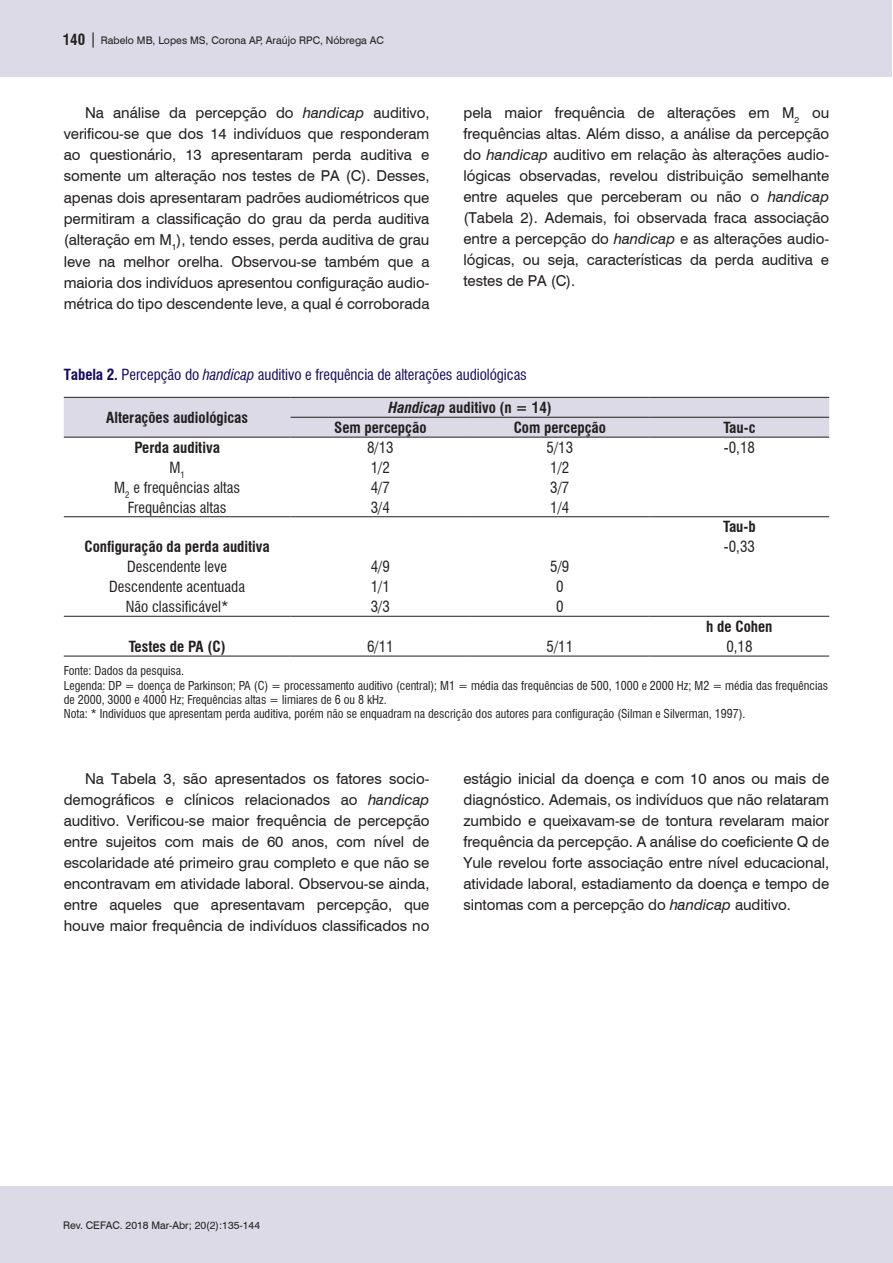
<style>
.page{position:relative;width:893px;height:1263px;background:#fff}
.page>*{position:absolute;margin:0;border:0;box-sizing:border-box;transform-origin:0 0}
.Corpo_do_texto{font:15px/21px "Swiss 721 BT";letter-spacing:-.005em;color:#231f20;text-align:justify}
.Texto_tabelas{font:condensed 15px "Swiss 721 BT";color:#231f20}
.Texto_tabelas-2{font:700 condensed 15px "Swiss 721 BT";color:#231f20}
.Titulo_tabelas_e_gr{font:condensed 15px "Swiss 721 BT";letter-spacing:-.005em;color:#18085f}
.Legendas{font:condensed 12px/14.4px "Swiss 721 BT";color:#231f20}
.t1{font:10.5px "Swiss 721 BT";color:#231f20}
.s1{font-weight:700;font-stretch:condensed;font-size:15px}
.s2{font-size:15px}
.s3{font-style:italic}
.s4{font-weight:700}
</style>
<div class="page">
<div style="left:0;top:1186px;width:892px;height:77px;background:#dcdae7"></div>
<div style="left:0;top:0;width:892px;height:77px;background:#dcdae7"></div>
<div style="left:64px;top:398px;width:765px;height:39px;background:#dcdae7"></div>
<hr style="left:650px;top:417px;width:179px;height:1px;background:#231f20">
<hr style="left:291px;top:437px;width:179px;height:1px;background:#231f20">
<hr style="left:470px;top:437px;width:180px;height:1px;background:#231f20">
<hr style="left:650px;top:437px;width:179px;height:1px;background:#231f20">
<hr style="left:650px;top:397px;width:179px;height:1px;background:#231f20">
<hr style="left:64px;top:656px;width:227px;height:1px;background:#231f20">
<hr style="left:291px;top:656px;width:179px;height:1px;background:#231f20">
<hr style="left:470px;top:656px;width:180px;height:1px;background:#231f20">
<hr style="left:650px;top:656px;width:179px;height:1px;background:#231f20">
<hr style="left:291px;top:397px;width:179px;height:1px;background:#231f20">
<hr style="left:470px;top:397px;width:180px;height:1px;background:#231f20">
<hr style="left:291px;top:417px;width:179px;height:1px;background:#231f20">
<hr style="left:470px;top:417px;width:180px;height:1px;background:#231f20">
<hr style="left:64px;top:397px;width:227px;height:1px;background:#231f20">
<hr style="left:64px;top:437px;width:227px;height:1px;background:#231f20">
<hr style="left:64px;top:616px;width:227px;height:1px;background:#231f20">
<hr style="left:291px;top:616px;width:179px;height:1px;background:#231f20">
<hr style="left:470px;top:616px;width:180px;height:1px;background:#231f20">
<hr style="left:650px;top:616px;width:179px;height:1px;background:#231f20">
<hr style="left:64px;top:516px;width:227px;height:1px;background:#231f20">
<hr style="left:291px;top:516px;width:179px;height:1px;background:#231f20">
<hr style="left:470px;top:516px;width:180px;height:1px;background:#231f20">
<hr style="left:650px;top:516px;width:179px;height:1px;background:#231f20">
<p class="t1" style="left:63px;top:33px;width:323px"><span class="s1">140</span> <span class="s2">|</span> Rabelo MB, Lopes MS, Corona AP, Araújo RPC, Nóbrega AC</p>
<p class="Corpo_do_texto" style="left:64px;top:101px;width:367px;text-indent:21px">Na análise da percepção do <span class="s3">handicap</span> auditivo, verificou-se que dos 14 indivíduos que responderam ao questionário, 13 apresentaram perda auditiva e somente um alteração nos testes de PA (C). Desses, apenas dois apresentaram padrões audiométricos que permitiram a classificação do grau da perda auditiva (alteração em M<sub>1</sub>), tendo esses, perda auditiva de grau leve na melhor orelha. Observou-se também que a maioria dos indivíduos apresentou configuração audio&shy;métrica do tipo descendente leve, a qual é corroborada</p>
<p class="Corpo_do_texto" style="left:463px;top:101px;width:367px">pela maior frequência de alterações em M<sub>2</sub> ou frequências altas. Além disso, a análise da percepção do <span class="s3">handicap</span> auditivo em relação às alterações audio&shy;lógicas observadas, revelou distribuição semelhante entre aqueles que perceberam ou não o <span class="s3">handicap </span>(Tabela 2). Ademais, foi observada fraca associação entre a percepção do <span class="s3">handicap</span> e as alterações audio&shy;lógicas, ou seja, características da perda auditiva e testes de PA (C).</p>
<p class="Titulo_tabelas_e_gr" style="left:64px;top:365px;width:465px"><span class="s4">Tabela 2.</span> Percepção do <span class="s3">handicap</span> auditivo e frequência de alterações audiológicas</p>
<p class="Texto_tabelas-2" style="left:106px;top:408px;width:143px">Alterações audiológicas</p>
<p class="Texto_tabelas-2" style="left:388px;top:398px;width:165px"><span class="s3">Handicap</span> auditivo (n = 14)</p>
<p class="Texto_tabelas-2" style="left:334px;top:418px;width:94px">Sem percepção</p>
<p class="Texto_tabelas-2" style="left:514px;top:418px;width:94px">Com percepção</p>
<p class="Texto_tabelas-2" style="left:723px;top:418px;width:34px">Tau-c</p>
<p class="Texto_tabelas-2" style="left:134px;top:438px;width:87px">Perda auditiva</p>
<p class="Texto_tabelas" style="left:367px;top:438px;width:28px">8/13</p>
<p class="Texto_tabelas" style="left:547px;top:438px;width:28px">5/13</p>
<p class="Texto_tabelas" style="left:724px;top:438px;width:33px">-0,18</p>
<p class="Texto_tabelas" style="left:169px;top:458px;width:17px">M<sub>1</sub></p>
<p class="Texto_tabelas" style="left:371px;top:458px;width:21px">1/2</p>
<p class="Texto_tabelas" style="left:550px;top:458px;width:21px">1/2</p>
<p class="Texto_tabelas" style="left:114px;top:478px;width:127px">M<sub>2</sub> e frequências altas</p>
<p class="Texto_tabelas" style="left:371px;top:478px;width:21px">4/7</p>
<p class="Texto_tabelas" style="left:550px;top:478px;width:21px">3/7</p>
<p class="Texto_tabelas" style="left:128px;top:498px;width:100px">Frequências altas</p>
<p class="Texto_tabelas" style="left:371px;top:498px;width:21px">3/4</p>
<p class="Texto_tabelas" style="left:550px;top:498px;width:21px">1/4</p>
<p class="Texto_tabelas-2" style="left:723px;top:518px;width:34px">Tau-b</p>
<p class="Texto_tabelas-2" style="left:85px;top:538px;width:187px">Configuração da perda auditiva</p>
<p class="Texto_tabelas" style="left:724px;top:538px;width:33px">-0,33</p>
<p class="Texto_tabelas" style="left:127px;top:558px;width:101px">Descendente leve</p>
<p class="Texto_tabelas" style="left:371px;top:558px;width:21px">4/9</p>
<p class="Texto_tabelas" style="left:550px;top:558px;width:21px">5/9</p>
<p class="Texto_tabelas" style="left:109px;top:578px;width:137px">Descendente acentuada</p>
<p class="Texto_tabelas" style="left:371px;top:578px;width:21px">1/1</p>
<p class="Texto_tabelas" style="left:556px;top:578px;width:9px">0</p>
<p class="Texto_tabelas" style="left:126px;top:597px;width:104px">Não classificável*</p>
<p class="Texto_tabelas" style="left:371px;top:597px;width:21px">3/3</p>
<p class="Texto_tabelas" style="left:556px;top:597px;width:9px">0</p>
<p class="Texto_tabelas-2" style="left:706px;top:617px;width:68px">h de Cohen</p>
<p class="Texto_tabelas-2" style="left:129px;top:637px;width:98px">Testes de PA (C)</p>
<p class="Texto_tabelas" style="left:367px;top:637px;width:28px">6/11</p>
<p class="Texto_tabelas" style="left:547px;top:637px;width:28px">5/11</p>
<p class="Texto_tabelas" style="left:726px;top:637px;width:28px">0,18</p>
<p class="Legendas" style="left:64px;top:663px;width:122px">Fonte: Dados da pesquisa.</p>
<p class="Legendas" style="left:64px;top:678px;width:766px">Legenda: DP = doença de Parkinson; PA (C) = processamento auditivo (central); M1 = média das frequências de 500, 1000 e 2000 Hz; M2 = média das frequências de 2000, 3000 e 4000 Hz; Frequências altas = limiares de 6 ou 8 kHz.</p>
<p class="Legendas" style="left:64px;top:707px;width:683px">Nota: * Indivíduos que apresentam perda auditiva, porém não se enquadram na descrição dos autores para configuração (Silman e Silverman, 1997).</p>
<p class="Corpo_do_texto" style="left:64px;top:767px;width:367px;text-indent:21px">Na Tabela 3, são apresentados os fatores socio&shy;demográficos e clínicos relacionados ao <span class="s3">handicap </span>auditivo. Verificou-se maior frequência de percepção entre sujeitos com mais de 60 anos, com nível de escolaridade até primeiro grau completo e que não se encontravam em atividade laboral. Observou-se ainda, entre aqueles que apresentavam percepção, que houve maior frequência de indivíduos classificados no</p>
<p class="Corpo_do_texto" style="left:463px;top:767px;width:367px">estágio inicial da doença e com 10 anos ou mais de diagnóstico. Ademais, os indivíduos que não relataram zumbido e queixavam-se de tontura revelaram maior frequência da percepção. A análise do coeficiente Q de Yule revelou forte associação entre nível educacional, atividade laboral, estadiamento da doença e tempo de sintomas com a percepção do <span class="s3">handicap</span> auditivo.</p>
<p class="t1" style="left:63px;top:1218px;width:199px">Rev. CEFAC. 2018 Mar-Abr; 20(2):135-144</p>
</div>
